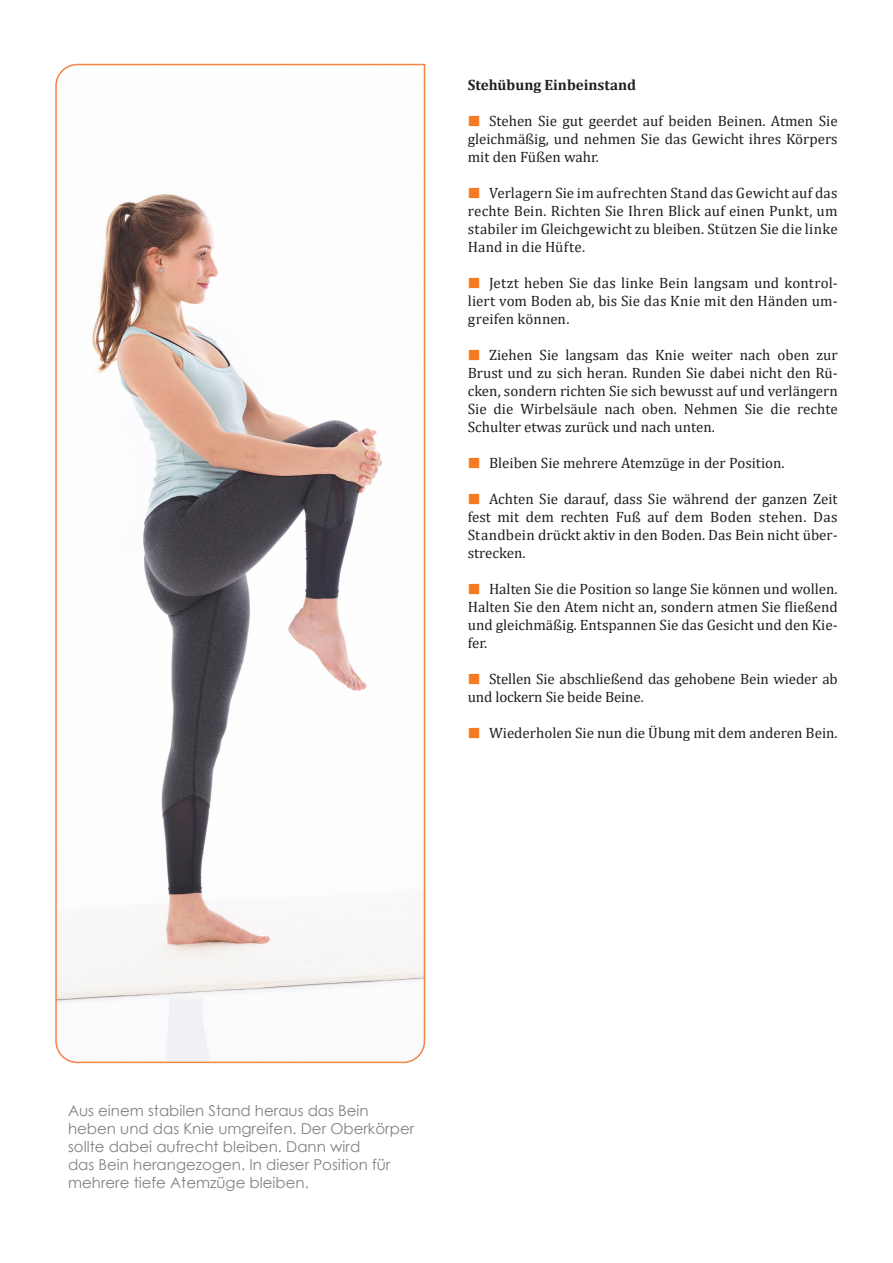
<style>
.page{position:relative;width:893px;height:1263px;background:#fff}
.page>*{position:absolute;margin:0;border:0;box-sizing:border-box;transform-origin:0 0}
.Fessler___Standard_Fließtext_Aufzählunge{font:15px/18px "Cambria";color:#231f20;text-align:justify}
.Fessler___Bildunterschrift_Einspaltig{font:15px/18px "Century Gothic";color:#808285}
._1__Fließtext-einfacher_Absatz{font:700 15px "Cambria";color:#231f20}
.s1{color:#f47921}
</style>
<div class="page">
<svg style="left:55px;top:63px;width:371px;height:1001px"></svg>
<p class="_1__Fließtext-einfacher_Absatz" style="left:468px;top:74px;width:170px">Stehübung Einbeinstand</p>
<p class="Fessler___Standard_Fließtext_Aufzählunge" style="left:468px;top:112px;width:371px"><span class="s1">█</span> Stehen Sie gut geerdet auf beiden Beinen. Atmen Sie gleichmäßig, und nehmen Sie das Gewicht ihres Körpers mit den Füßen wahr.</p>
<p class="Fessler___Standard_Fließtext_Aufzählunge" style="left:468px;top:184px;width:371px"><span class="s1">█</span> Verlagern Sie im aufrechten Stand das Gewicht auf das rechte Bein. Richten Sie Ihren Blick auf einen Punkt, um stabiler im Gleichgewicht zu bleiben. Stützen Sie die linke Hand in die Hüfte.</p>
<p class="Fessler___Standard_Fließtext_Aufzählunge" style="left:468px;top:274px;width:371px"><span class="s1">█</span> Jetzt heben Sie das linke Bein langsam und kontrol&shy;liert vom Boden ab, bis Sie das Knie mit den Händen um&shy;greifen können.</p>
<p class="Fessler___Standard_Fließtext_Aufzählunge" style="left:468px;top:346px;width:371px"><span class="s1">█</span> Ziehen Sie langsam das Knie weiter nach oben zur Brust und zu sich heran. Runden Sie dabei nicht den Rü&shy;cken, sondern richten Sie sich bewusst auf und verlängern Sie die Wirbelsäule nach oben. Nehmen Sie die rechte Schulter etwas zurück und nach unten.</p>
<p class="Fessler___Standard_Fließtext_Aufzählunge" style="left:468px;top:454px;width:318px"><span class="s1">█</span> Bleiben Sie mehrere Atemzüge in der Position.</p>
<p class="Fessler___Standard_Fließtext_Aufzählunge" style="left:468px;top:490px;width:371px"><span class="s1">█</span> Achten Sie darauf, dass Sie während der ganzen Zeit fest mit dem rechten Fuß auf dem Boden stehen. Das Standbein drückt aktiv in den Boden. Das Bein nicht über&shy;strecken.</p>
<p class="Fessler___Standard_Fließtext_Aufzählunge" style="left:468px;top:580px;width:371px"><span class="s1">█</span> Halten Sie die Position so lange Sie können und wollen.<br>Halten Sie den Atem nicht an, sondern atmen Sie fließend und gleichmäßig. Entspannen Sie das Gesicht und den Kie&shy;fer.</p>
<p class="Fessler___Standard_Fließtext_Aufzählunge" style="left:468px;top:670px;width:371px"><span class="s1">█</span> Stellen Sie abschließend das gehobene Bein wieder ab und lockern Sie beide Beine.</p>
<p class="Fessler___Standard_Fließtext_Aufzählunge" style="left:468px;top:724px;width:371px"><span class="s1">█</span> Wiederholen Sie nun die Übung mit dem anderen Bein.</p>
<p class="Fessler___Bildunterschrift_Einspaltig" style="left:68px;top:1101px;width:348px">Aus einem stabilen Stand heraus das Bein heben und das Knie umgreifen. Der Oberkörper sollte dabei aufrecht bleiben. Dann wird<br>das Bein herangezogen. In dieser Position für mehrere tiefe Atemzüge bleiben.</p>
</div>
